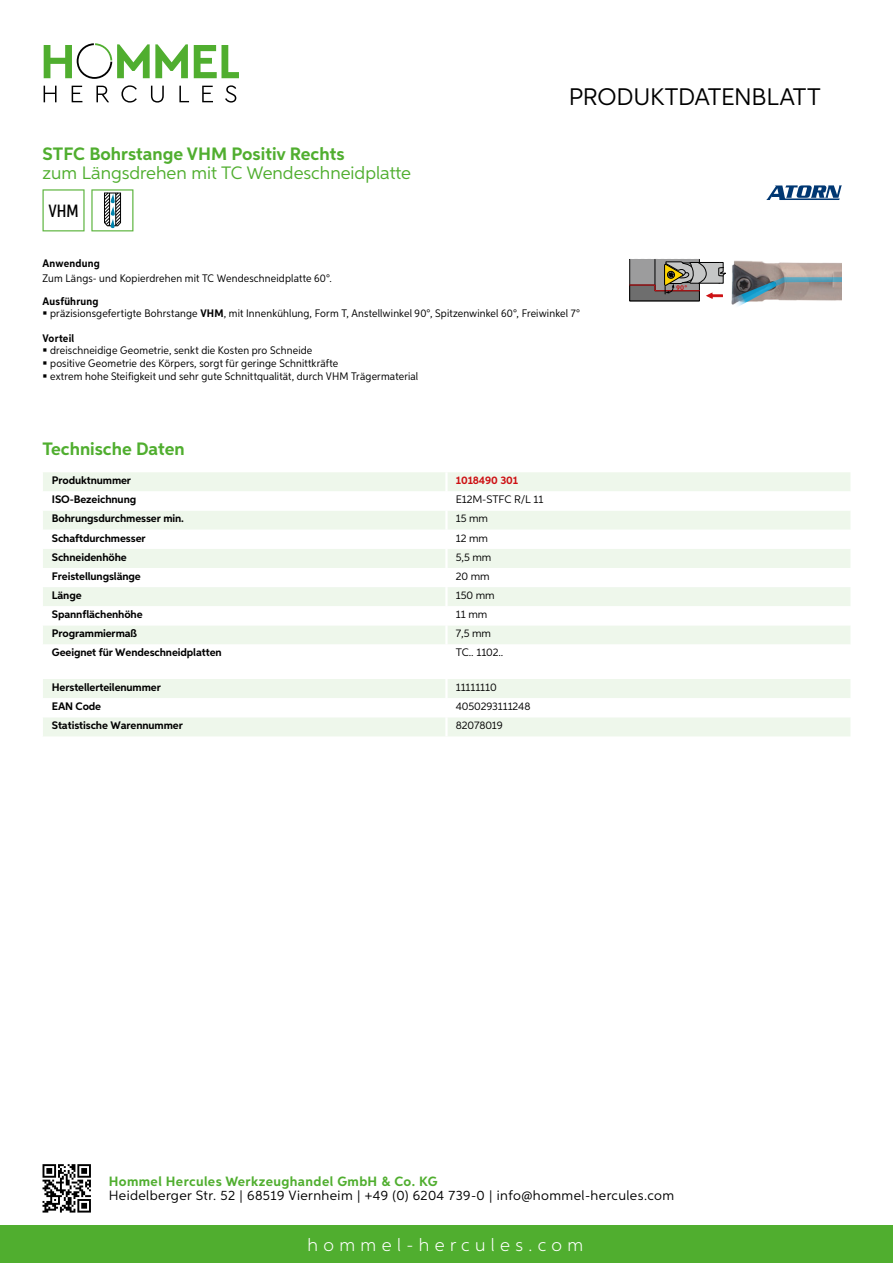
<style>
.page{position:relative;width:893px;height:1263px;background:#fff}
.page>*{position:absolute;margin:0;border:0;box-sizing:border-box;transform-origin:0 0}
.t1{font:24px "Aspira";letter-spacing:-.01em;color:#000}
.t2{font:700 18px "Aspira";color:#50ae2f}
.t3{font:18px "Aspira";color:#50ae2f}
.t4{font:300 18px "Aspira";letter-spacing:.3em;color:#fff}
.t5{font:500 17.85px "Aspira XX Nar";color:#000}
.t6{font:13.5px "Aspira";letter-spacing:.03em;color:#000}
.t7{font:700 13.5px "Aspira";letter-spacing:.03em;color:#50ae2f}
.t8{font:10.95px/12.8px "Aspira Nar";letter-spacing:.015em;color:#000}
.t9{font:700 10.95px "Aspira";letter-spacing:-.01em;color:#000}
.t10{font:10.95px "Aspira";letter-spacing:-.01em;color:#000}
.t11{font:700 10.95px "Aspira Nar";letter-spacing:.02em;color:#000}
.t12{font:700 10.95px "Aspira";letter-spacing:-.01em;color:#cd1013}
.t13{font:700 7.05px "Corporate S";color:#cd1013}
.s1{font-weight:700}
</style>
<div class="page">
<div style="left:0;top:1226px;width:893px;height:37px;background:#50ae2f"></div>
<svg style="left:43px;top:1164px;width:48px;height:48px"></svg>
<svg style="left:194px;top:45px;width:45px;height:33px"></svg>
<svg style="left:44px;top:43px;width:144px;height:36px"></svg>
<svg style="left:44px;top:86px;width:13px;height:16px"></svg>
<svg style="left:72px;top:86px;width:10px;height:16px"></svg>
<svg style="left:96px;top:86px;width:13px;height:16px"></svg>
<svg style="left:121px;top:85px;width:16px;height:18px"></svg>
<svg style="left:151px;top:86px;width:13px;height:17px"></svg>
<svg style="left:179px;top:86px;width:10px;height:16px"></svg>
<svg style="left:202px;top:86px;width:11px;height:16px"></svg>
<svg style="left:225px;top:85px;width:11px;height:18px"></svg>
<div style="left:43px;top:472px;width:807px;height:19px;background:#eef7eb"></div>
<svg style="left:43px;top:511px;width:807px;height:133px;fill:#eef7eb"></svg>
<hr style="left:445px;top:472px;width:3px;height:19px;background:#fff">
<hr style="left:445px;top:511px;width:3px;height:19px;background:#fff">
<hr style="left:445px;top:530px;width:3px;height:19px;background:#fff">
<hr style="left:445px;top:549px;width:3px;height:19px;background:#fff">
<hr style="left:445px;top:568px;width:3px;height:19px;background:#fff">
<hr style="left:445px;top:587px;width:3px;height:19px;background:#fff">
<hr style="left:445px;top:606px;width:3px;height:19px;background:#fff">
<hr style="left:445px;top:625px;width:3px;height:19px;background:#fff">
<svg style="left:43px;top:679px;width:807px;height:57px"></svg>
<hr style="left:445px;top:717px;width:3px;height:19px;background:#fff">
<svg style="left:43px;top:189px;width:42px;height:42px"></svg>
<svg style="left:91px;top:189px;width:42px;height:42px"></svg>
<svg style="left:629px;top:259px;width:213px;height:47px"></svg>
<svg style="left:766px;top:185px;width:76px;height:15px"></svg>
<h2 class="t2" style="left:43px;top:142px;width:304px">STFC Bohrstange VHM Positiv Rechts</h2>
<h2 class="t3" style="left:43px;top:162px;width:370px">zum Längsdrehen mit TC Wendeschneidplatte</h2>
<h3 class="t5" style="left:48px;top:200px;width:32px">VHM</h3>
<h1 class="t1" style="left:569px;top:82px;width:253px">Produktdatenblatt</h1>
<p class="t11" style="left:43px;top:257px;width:59px">Anwendung</p>
<p class="t8" style="left:43px;top:272px;width:291px">Zum Längs- und Kopierdrehen mit TC Wendeschneidplatte 60°.</p>
<p class="t8" style="left:50px;top:294px;width:531px;text-indent:-8px"><span class="s1">Ausführung<br></span>präzisionsgefertigte Bohrstange <span class="s1">VHM</span>, mit Innenkühlung, Form T, Anstellwinkel 90°, Spitzenwinkel 60°, Freiwinkel 7°</p>
<p class="t11" style="left:43px;top:331px;width:33px">Vorteil</p>
<p class="t8" style="left:50px;top:344px;width:370px">dreischneidige Geometrie, senkt die Kosten pro Schneide<br>positive Geometrie des Körpers, sorgt für geringe Schnittkräfte<br>extrem hohe Steifigkeit und sehr gute Schnittqualität, durch VHM Trägermaterial</p>
<h2 class="t2" style="left:43px;top:438px;width:144px">Technische Daten</h2>
<p class="t9" style="left:52px;top:474px;width:81px">Produktnummer</p>
<p class="t12" style="left:456px;top:474px;width:64px">1018490 301</p>
<p class="t9" style="left:52px;top:493px;width:86px">ISO-Bezeichnung</p>
<p class="t10" style="left:456px;top:493px;width:89px">E12M-STFC R/L 11</p>
<p class="t9" style="left:52px;top:512px;width:134px">Bohrungsdurchmesser min.</p>
<p class="t10" style="left:456px;top:512px;width:34px">15 mm</p>
<p class="t9" style="left:52px;top:531px;width:95px">Schaftdurchmesser</p>
<p class="t10" style="left:456px;top:531px;width:34px">12 mm</p>
<p class="t9" style="left:52px;top:550px;width:76px">Schneidenhöhe</p>
<p class="t10" style="left:456px;top:550px;width:37px">5,5 mm</p>
<p class="t9" style="left:52px;top:569px;width:90px">Freistellungslänge</p>
<p class="t10" style="left:456px;top:569px;width:35px">20 mm</p>
<p class="t9" style="left:52px;top:588px;width:31px">Länge</p>
<p class="t10" style="left:456px;top:589px;width:40px">150 mm</p>
<p class="t9" style="left:52px;top:608px;width:92px">Spannflächenhöhe</p>
<p class="t10" style="left:456px;top:608px;width:33px">11 mm</p>
<p class="t9" style="left:52px;top:627px;width:87px">Programmiermaß</p>
<p class="t10" style="left:456px;top:627px;width:37px">7,5 mm</p>
<p class="t9" style="left:52px;top:646px;width:171px">Geeignet für Wendeschneidplatten</p>
<p class="t10" style="left:456px;top:646px;width:49px">TC.. 1102..</p>
<p class="t9" style="left:52px;top:680px;width:111px">Herstellerteilenummer</p>
<p class="t10" style="left:456px;top:680px;width:42px">11111110</p>
<p class="t9" style="left:52px;top:700px;width:51px">EAN Code</p>
<p class="t10" style="left:456px;top:700px;width:76px">4050293111248</p>
<p class="t9" style="left:52px;top:719px;width:132px">Statistische Warennummer</p>
<p class="t10" style="left:456px;top:719px;width:48px">82078019</p>
<p class="t13" style="left:676px;top:283px;width:13px">90°</p>
<p class="t7" style="left:109px;top:1172px;width:330px">Hommel Hercules Werkzeughandel GmbH &amp; Co. KG</p>
<p class="t6" style="left:109px;top:1187px;width:567px">Heidelberger Str. 52 | 68519 Viernheim | +49 (0) 6204 739-0 | info@hommel-hercules.com</p>
<h2 class="t4" style="left:307px;top:1234px;width:277px">hommel-hercules.com</h2>
</div>
